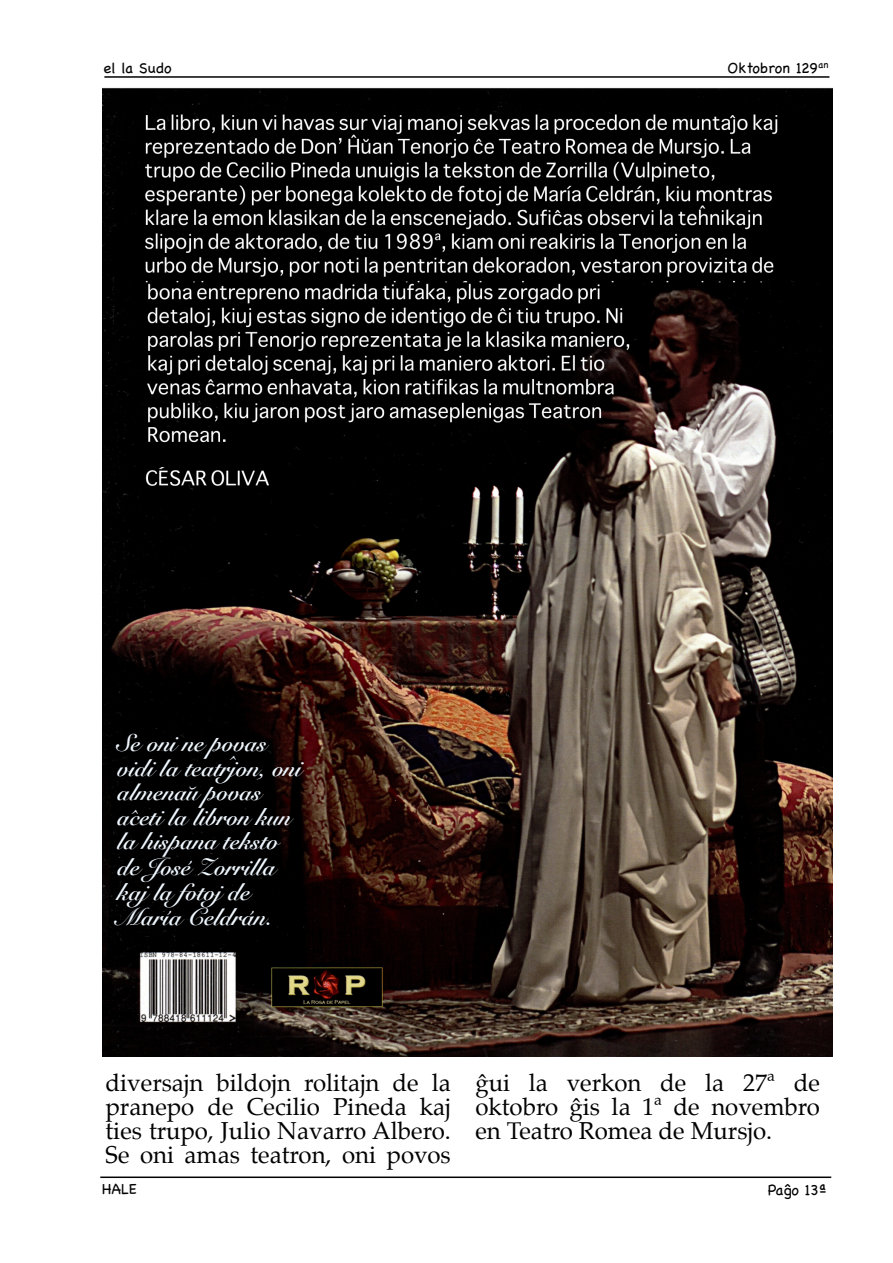
<style>
.page{position:relative;width:893px;height:1263px;background:#fff}
.page>*{position:absolute;margin:0;border:0;box-sizing:border-box;transform-origin:0 0}
.t1{font:24px/24px "Palatino";color:#020202;text-align:justify}
.t2{font:700 24px/24.9px "Snell Roundhand";color:#f0f8ff}
.t3{font:15px "Chalkboard";color:#020202}
</style>
<div class="page">
<hr style="left:100px;top:1176px;width:731px;height:2px;background:#020202">
<hr style="left:104px;top:76px;width:725px;height:2px;background:#020202">
<img style="left:103px;top:87px;width:730px;height:970px">
<p class="t3" style="left:103px;top:58px;width:69px">el la Sudo</p>
<p class="t3" style="left:727px;top:58px;width:102px">Oktobron 129<sup>an</sup></p>
<p class="t2" style="left:118px;top:731px;width:186px">Se oni ne povas vidi la teatrjôn, oni almenaŭpovas acêti la libron kun la hispana teksto de José Zorrilla kajla fotojde<br>María Celdrán.</p>
<p class="t1" style="left:106px;top:1072px;width:347px">diversajn bildojn rolitajn de la pranepo de Cecilio Pineda kaj ties trupo, Julio Navarro Albero.<br>Se oni amas teatron, oni povos</p>
<p class="t1" style="left:475px;top:1072px;width:346px">ĝui la verkon de la 27ª de oktobro ĝis la 1ª de novembro en Teatro Romea de Mursjo.</p>
<p class="t3" style="left:102px;top:1179px;width:37px">HALE</p>
<p class="t3" style="left:768px;top:1180px;width:61px">Paĝo 13ª</p>
</div>
